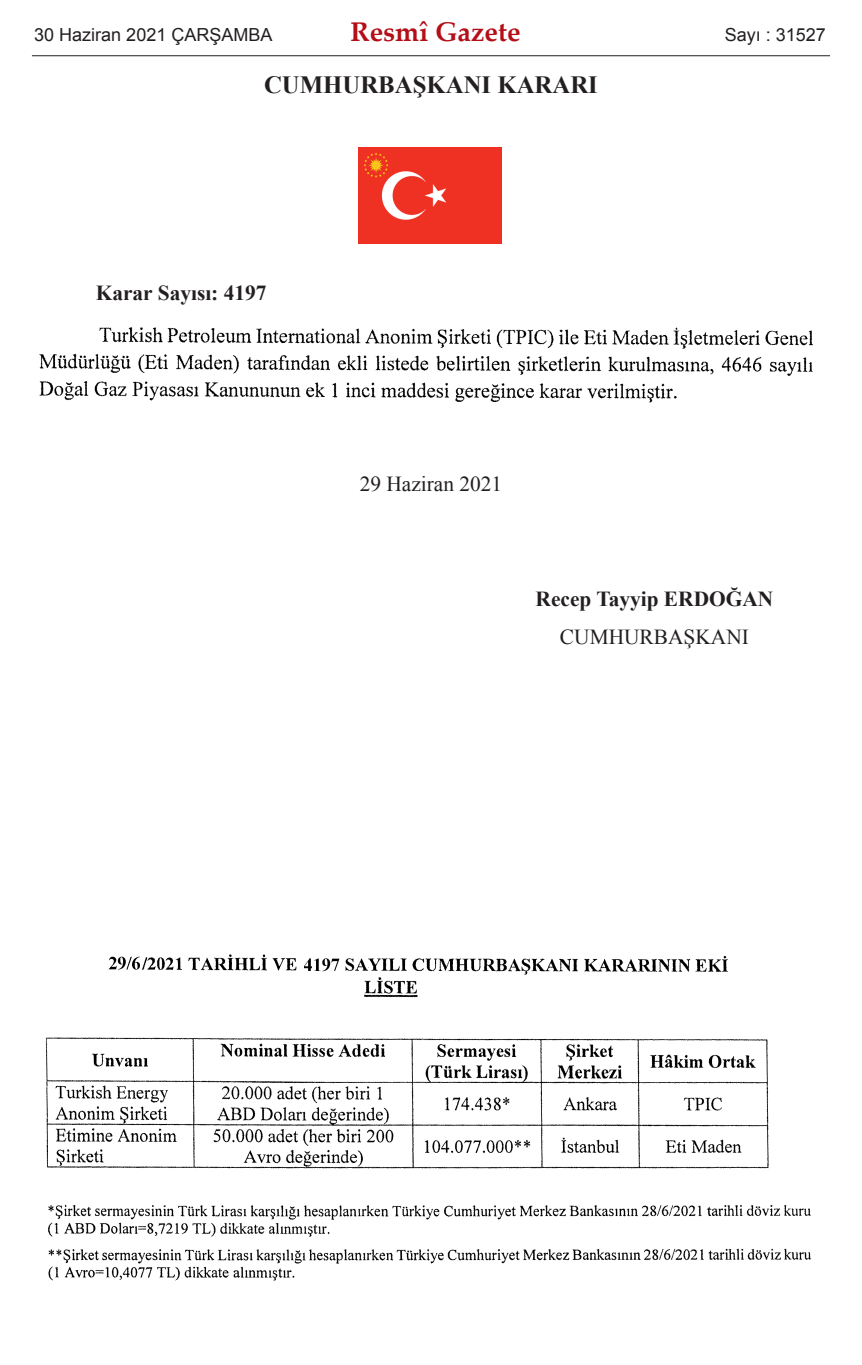
<style>
.page{position:relative;width:862px;height:1365px;background:#fff}
.page>*{position:absolute;margin:0;border:0;box-sizing:border-box;transform-origin:0 0}
.t1{font:700 27px "Palatino Linotype";color:#b40e16}
.t2{font:700 24.75px "Times New Roman";color:#231f20}
.t3{font:700 21.38px "Times New Roman";color:#231f20}
.t4{font:21.38px "Times New Roman";color:#231f20}
.t5{font:18px "Arial";color:#231f20}
</style>
<div class="page">
<img style="left:358px;top:148px;width:143px;height:95px">
<img style="left:39px;top:327px;width:774px;height:76px">
<img style="left:45px;top:954px;width:766px;height:327px">
<hr style="left:32px;top:55px;width:797px;height:1px;background:#231f20">
<p class="t5" style="left:34px;top:25px;width:240px">30 Haziran 2021 ÇARŞAMBA</p>
<p class="t1" style="left:350px;top:21px;width:171px">Resmî Gazete</p>
<p class="t5" style="left:724px;top:25px;width:103px">Sayı : 31527</p>
<p class="t2" style="left:264px;top:71px;width:335px">CUMHURBAŞKANI KARARI</p>
<p class="t3" style="left:96px;top:281px;width:172px">Karar Sayısı: 4197</p>
<p class="t4" style="left:359px;top:472px;width:144px">29 Haziran 2021</p>
<p class="t3" style="left:535px;top:587px;width:239px">Recep Tayyip ERDOĞAN</p>
<p class="t4" style="left:559px;top:625px;width:190px">CUMHURBAŞKANI</p>
</div>
